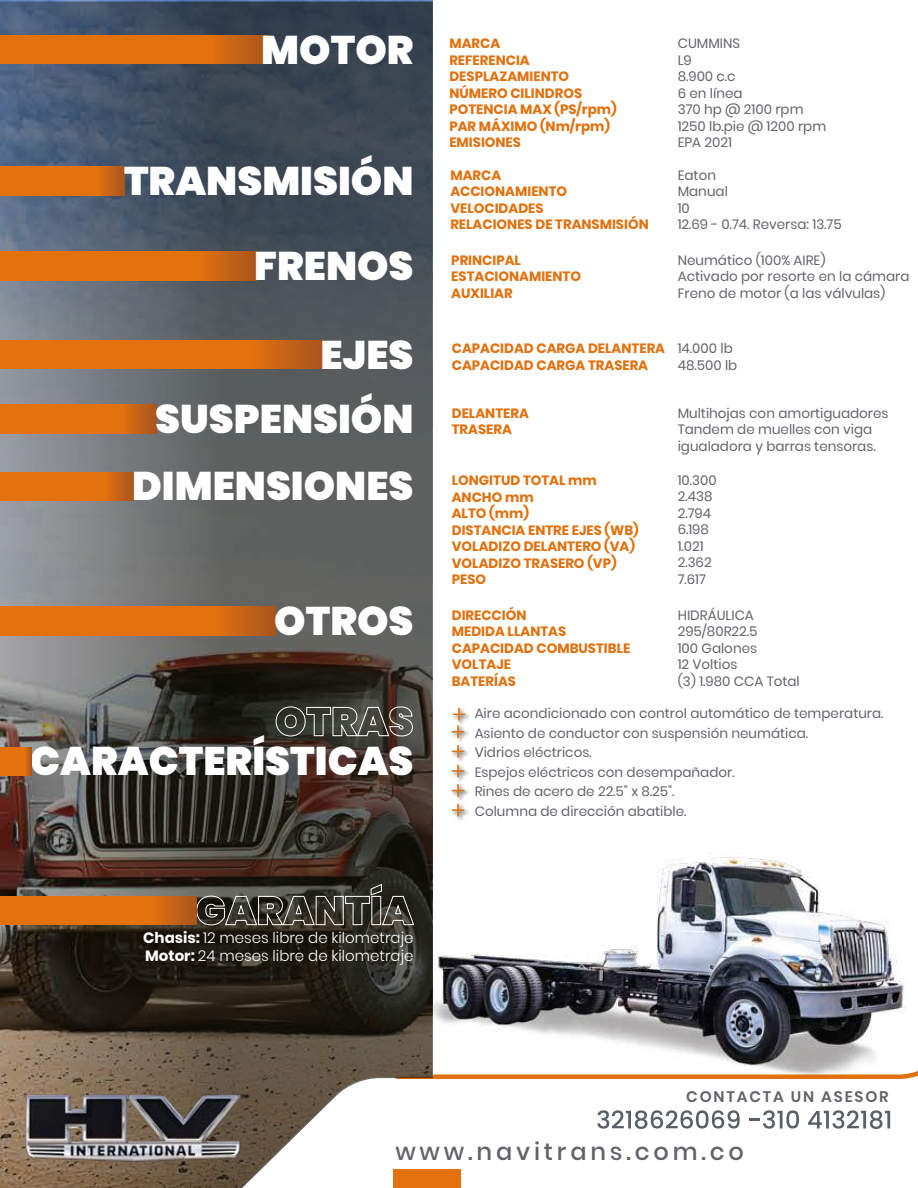
<style>
.page{position:relative;width:918px;height:1188px;background:#fff}
.page>*{position:absolute;margin:0;border:0;box-sizing:border-box;transform-origin:0 0}
.t1{font:900 39.9px/85.1px "Poppins";color:#fff;text-align:right}
.t2{font:500 24px "Poppins";letter-spacing:.16em;color:#62646a}
.t3{font:600 15.3px "Poppins";letter-spacing:.12em;color:#62646a}
.t4{font:300 15px/18px "Poppins";color:#fff}
.t5{font:13.5px/16.5px "Poppins";color:#62646a}
.t6{font:700 13.5px/16.5px "Poppins";color:#e2700d}
.s1{font-weight:700}
</style>
<div class="page">
<svg style="left:0;top:2px;width:433px;height:1186px;background:#565657"></svg>
<svg style="left:0;top:35px;width:270px;height:29px;background:#dc6d0f"></svg>
<svg style="left:0;top:167px;width:125px;height:28px;background:#dc6d0f"></svg>
<svg style="left:0;top:252px;width:256px;height:28px;background:#dc6d0f"></svg>
<svg style="left:0;top:340px;width:322px;height:29px;background:#dc6d0f"></svg>
<svg style="left:0;top:405px;width:156px;height:28px;background:#dc6d0f"></svg>
<svg style="left:0;top:472px;width:134px;height:28px;background:#dc6d0f"></svg>
<svg style="left:0;top:607px;width:276px;height:28px;background:#dc6d0f"></svg>
<svg style="left:275px;top:706px;width:138px;height:31px;background:#5a5954"></svg>
<svg style="left:0;top:747px;width:31px;height:28px"></svg>
<svg style="left:196px;top:884px;width:219px;height:42px;background:#4c4a44"></svg>
<svg style="left:0;top:896px;width:196px;height:29px;background:#dc6d0f"></svg>
<img style="left:451px;top:730px;width:18px;height:12px">
<img style="left:451px;top:749px;width:18px;height:12px">
<svg style="left:452px;top:745px;width:12px;height:13px"></svg>
<img style="left:451px;top:761px;width:18px;height:20px">
<svg style="left:452px;top:765px;width:12px;height:12px"></svg>
<img style="left:451px;top:788px;width:18px;height:12px">
<svg style="left:452px;top:784px;width:12px;height:13px"></svg>
<img style="left:451px;top:800px;width:18px;height:16px">
<svg style="left:452px;top:804px;width:12px;height:12px"></svg>
<div style="left:393px;top:1170px;width:68px;height:18px;background:#e3710d"></div>
<img style="left:465px;top:713px;width:5px;height:7px">
<svg style="left:452px;top:708px;width:13px;height:30px"></svg>
<img style="left:22px;top:1090px;width:229px;height:75px">
<img style="left:431px;top:816px;width:478px;height:269px">
<svg style="left:597px;top:1110px;width:143px;height:19px"></svg>
<svg style="left:750px;top:1110px;width:49px;height:19px"></svg>
<svg style="left:808px;top:1110px;width:82px;height:19px"></svg>
<h1 class="t1" style="left:261px;top:7px;width:154px">MOTOR</h1>
<h1 class="t1" style="left:124px;top:139px;width:291px">TRANSMISIÓN<br>FRENOS</h1>
<h1 class="t1" style="left:321px;top:313px;width:94px">EJES</h1>
<h1 class="t1" style="left:155px;top:377px;width:260px">SUSPENSIÓN</h1>
<h1 class="t1" style="left:132px;top:444px;width:283px">DIMENSIONES</h1>
<h1 class="t1" style="left:274px;top:579px;width:141px">OTROS</h1>
<h1 class="t1" style="left:30px;top:718px;width:385px">CARACTERÍSTICAS</h1>
<p class="t6" style="left:449px;top:35px;width:169px">MARCA<br>REFERENCIA<br>DESPLAZAMIENTO<br>NÚMERO CILINDROS<br>POTENCIA MAX (PS/rpm)<br>PAR MÁXIMO (Nm/rpm)<br>EMISIONES</p>
<p class="t5" style="left:678px;top:35px;width:150px">CUMMINS<br>L9<br>8.900 c.c<br>6 en línea<br>370 hp @ 2100 rpm<br>1250 lb.pie @ 1200 rpm<br>EPA 2021</p>
<p class="t6" style="left:450px;top:167px;width:200px">MARCA<br>ACCIONAMIENTO<br>VELOCIDADES<br>RELACIONES DE TRANSMISIÓN</p>
<p class="t5" style="left:678px;top:167px;width:166px">Eaton<br>Manual<br>10<br>12.69 - 0.74. Reversa: 13.75</p>
<p class="t6" style="left:451px;top:252px;width:131px">PRINCIPAL<br>ESTACIONAMIENTO<br>AUXILIAR</p>
<p class="t5" style="left:678px;top:252px;width:233px">Neumático (100% AIRE)<br>Activado por resorte en la cámara<br>Freno de motor (a las válvulas)</p>
<p class="t6" style="left:452px;top:341px;width:215px">CAPACIDAD CARGA DELANTERA<br>CAPACIDAD CARGA TRASERA</p>
<p class="t5" style="left:678px;top:341px;width:61px">14.000 lb<br>48.500 lb</p>
<p class="t6" style="left:452px;top:405px;width:79px">DELANTERA<br>TRASERA</p>
<p class="t5" style="left:678px;top:405px;width:212px">Multihojas con amortiguadores<br>Tandem de muelles con viga igualadora y barras tensoras.</p>
<p class="t6" style="left:452px;top:472px;width:188px">LONGITUD TOTAL mm<br>ANCHO mm<br>ALTO (mm)<br>DISTANCIA ENTRE EJES (WB)<br>VOLADIZO DELANTERO (VA)<br>VOLADIZO TRASERO (VP)<br>PESO</p>
<p class="t5" style="left:678px;top:472px;width:41px">10.300<br>2.438<br>2.794<br>6.198<br>1.021<br>2.362<br>7.617</p>
<p class="t6" style="left:452px;top:607px;width:180px">DIRECCIÓN<br>MEDIDA LLANTAS<br>CAPACIDAD COMBUSTIBLE<br>VOLTAJE<br>BATERÍAS</p>
<p class="t5" style="left:678px;top:607px;width:124px">HIDRÁULICA<br>295/80R22.5<br>100 Galones<br>12 Voltios<br>(3) 1.980 CCA Total</p>
<p class="t5" style="left:475px;top:704px;width:410px;line-height:19.5px">Aire acondicionado con control automático de temperatura.<br>Asiento de conductor con suspensión neumática.<br>Vidrios eléctricos.<br>Espejos eléctricos con desempañador.<br>Rines de acero de 22.5" x 8.25".<br>Columna de dirección abatible.</p>
<p class="t4" style="left:143px;top:929px;width:272px"><span class="s1">Chasis:</span> 12 meses libre de kilometraje<br><span class="s1">Motor:</span> 24 meses libre de kilometraje</p>
<p class="t3" style="left:686px;top:1087px;width:204px">CONTACTA UN ASESOR</p>
<h2 class="t2" style="left:395px;top:1137px;width:350px">www.navitrans.com.co</h2>
</div>
